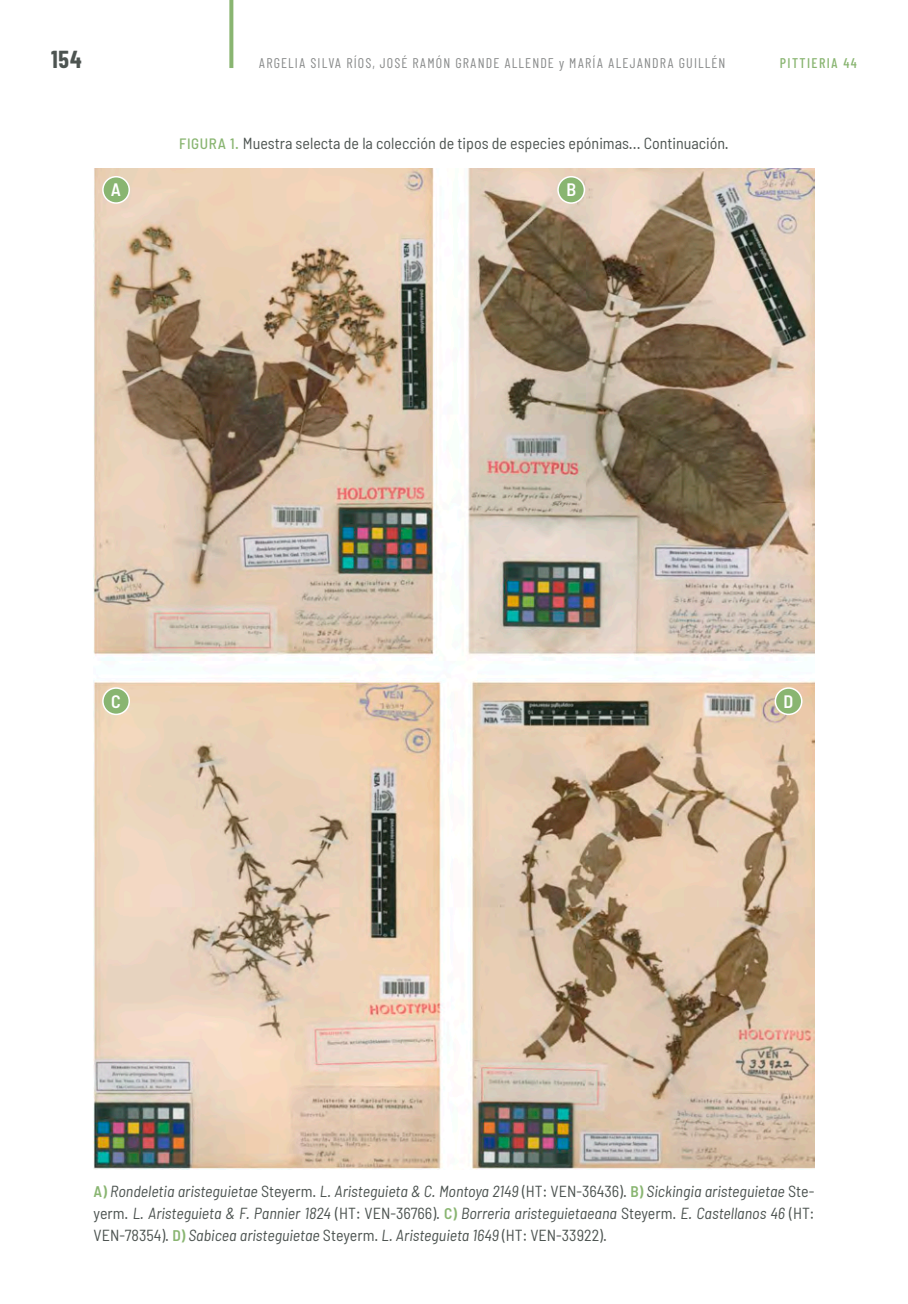
<style>
.page{position:relative;width:908px;height:1304px;background:#fff}
.page>*{position:absolute;margin:0;border:0;box-sizing:border-box;transform-origin:0 0}
.t1{font:700 24px "Barlow Condensed";color:#4d5451}
.t2{font:600 semi-condensed 18px "Barlow";color:#fff}
.t3{font:italic semi-condensed 16px/22px "Barlow";color:#4d5451;text-align:justify}
.t4{font:semi-condensed 16px "Barlow";color:#4d5451}
.t5{font:14px "Barlow Condensed";letter-spacing:.08em;color:#898b8b}
.t6{font:500 14px "Barlow Condensed";letter-spacing:.1em;color:#89b571}
.s1{font-weight:500;font-size:15px;color:#89b571}
.s2{font-weight:600;font-style:normal;font-size:15.4px;color:#89b571}
.s3{font-style:normal}
</style>
<div class="page">
<svg style="left:229px;top:0;width:4px;height:68px"></svg>
<img style="left:94px;top:169px;width:720px;height:1001px">
<div style="left:103px;top:177px;width:26px;height:26px;background:#89b571;border-radius:50%"></div>
<div style="left:102px;top:176px;width:28px;height:28px;border:2px solid #fff;border-radius:50%"></div>
<div style="left:103px;top:688px;width:26px;height:26px;background:#89b571;border-radius:50%"></div>
<div style="left:102px;top:687px;width:28px;height:28px;border:2px solid #fff;border-radius:50%"></div>
<div style="left:557px;top:177px;width:27px;height:26px;background:#89b571;border-radius:50%"></div>
<div style="left:557px;top:176px;width:28px;height:28px;border:2px solid #fff;border-radius:50%"></div>
<div style="left:775px;top:688px;width:26px;height:26px;background:#89b571;border-radius:50%"></div>
<div style="left:774px;top:687px;width:28px;height:28px;border:2px solid #fff;border-radius:50%"></div>
<h1 class="t1" style="left:51px;top:44px;width:32px">154</h1>
<p class="t5" style="left:259px;top:54px;width:468px">ARGELIA SILVA RÍOS, JOSÉ RAMÓN GRANDE ALLENDE y MARÍA ALEJANDRA GUILLÉN</p>
<p class="t6" style="left:779px;top:54px;width:79px">PITTIERIA 44</p>
<p class="t2" style="left:111px;top:179px;width:12px">A</p>
<p class="t4" style="left:179px;top:133px;width:551px"><span class="s1">FIGURA 1.</span> Muestra selecta de la colección de tipos de especies epónimas... Continuación.</p>
<p class="t2" style="left:566px;top:179px;width:11px">B</p>
<p class="t2" style="left:111px;top:690px;width:11px">C</p>
<p class="t2" style="left:783px;top:690px;width:11px">D</p>
<p class="t3" style="left:94px;top:1179px;width:722px"><span class="s2">A)</span> Rondeletia aristeguietae <span class="s3">Steyerm.</span> L. Aristeguieta &amp; C. Montoya 2149 <span class="s3">(HT: VEN-36436).</span> <span class="s2">B)</span> Sickingia aristeguietae <span class="s3">Ste&shy;yerm.</span> L. Aristeguieta &amp; F. Pannier 1824 <span class="s3">(HT: VEN-36766).</span> <span class="s2">C)</span> Borreria aristeguietaeana <span class="s3">Steyerm.</span> E. Castellanos 46 <span class="s3">(HT:<br>VEN-78354).</span> <span class="s2">D)</span> Sabicea aristeguietae <span class="s3">Steyerm.</span> L. Aristeguieta 1649 <span class="s3">(HT: VEN-33922).</span></p>
</div>
